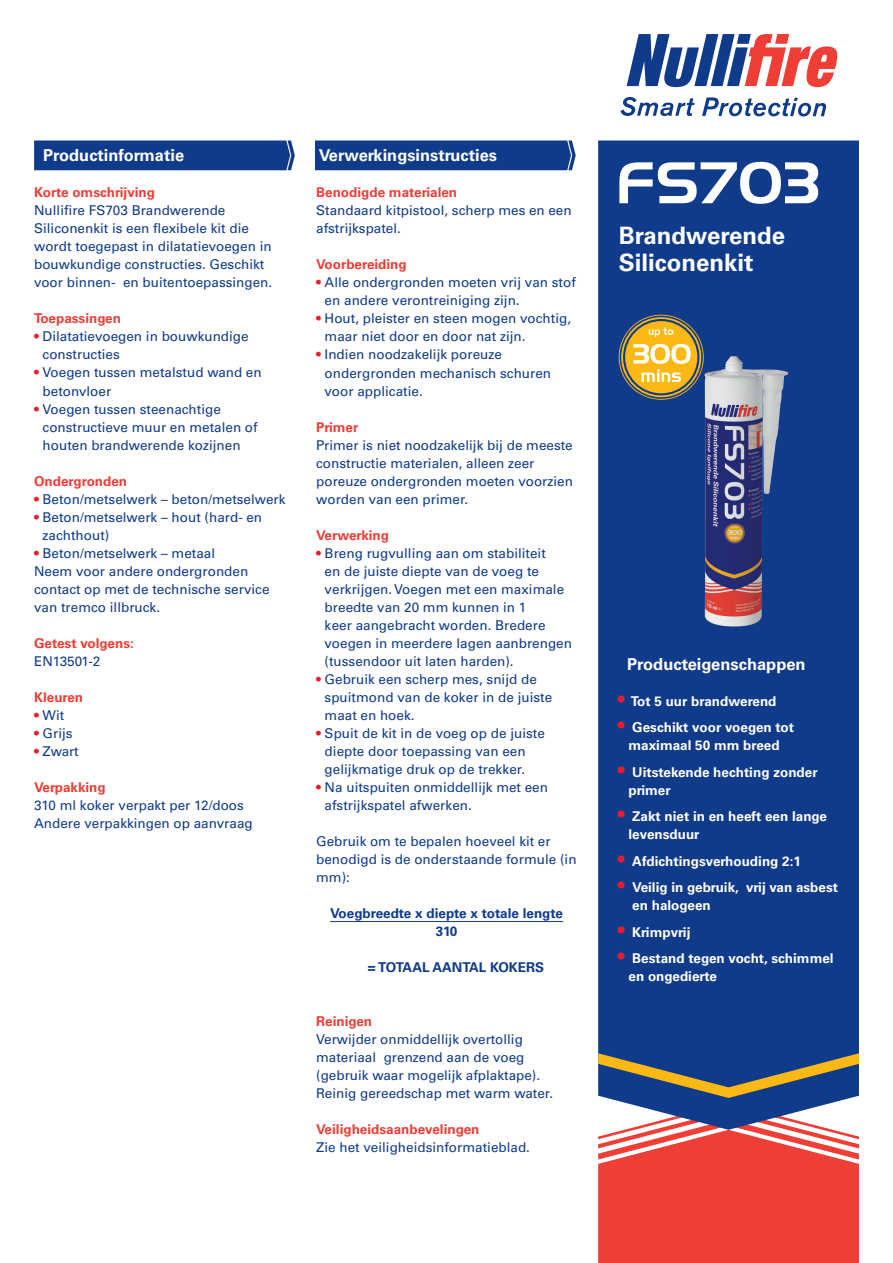
<style>
.page{position:relative;width:893px;height:1263px;background:#fff}
.page>*{position:absolute;margin:0;border:0;box-sizing:border-box;transform-origin:0 0}
.t1{font:57px "Handel Gothic BT";letter-spacing:.03em;color:#fff}
.Product_name{font:700 24px/27px "Univers LTCYR 65";color:#fff}
.t2{font:700 16.5px "Univers LTCYR 65";color:#fff}
.tekst{font:13.5px/18px "Univers LTCYR 55 Roman";color:#103b8a}
.producteigenschappen{font:700 13.5px/18px "Univers LTCYR 65";color:#fff}
.kopje{font:700 13.5px "Univers LTCYR 65";color:#ee3e35}
.tekst-2{font:700 13.5px "Univers LTCYR 65";color:#103b8a}
.s1{color:#ee1b2c}
.s2{font-size:19.5px;color:#ee1b2c}
</style>
<div class="page">
<div style="left:315px;top:140px;width:261px;height:30px;background:#103b8a"></div>
<div style="left:34px;top:140px;width:261px;height:30px;background:#103b8a"></div>
<div style="left:598px;top:140px;width:261px;height:913px;background:#103b8a"></div>
<svg style="left:598px;top:1053px;width:261px;height:210px;background:#bc595e"></svg>
<hr style="left:330px;top:921px;width:233px;height:1px;background:#103b8a">
<svg style="left:619px;top:315px;width:85px;height:85px;background:#ac9658"></svg>
<svg style="left:627px;top:34px;width:211px;height:53px"></svg>
<svg style="left:620px;top:97px;width:75px;height:19px"></svg>
<svg style="left:702px;top:97px;width:124px;height:19px"></svg>
<img style="left:703px;top:356px;width:85px;height:270px">
<p class="t2" style="left:43px;top:144px;width:142px">Productinformatie</p>
<p class="kopje" style="left:34px;top:183px;width:122px">Korte omschrijving</p>
<p class="tekst" style="left:34px;top:201px;width:240px">Nullifire FS703 Brandwerende Siliconenkit is een flexibele kit die wordt toegepast in dilatatievoegen in bouwkundige constructies. Geschikt voor binnen- en buitentoepassingen.</p>
<p class="kopje" style="left:34px;top:309px;width:88px">Toepassingen</p>
<p class="tekst" style="left:43px;top:327px;width:208px;text-indent:-8px"><span class="s1">•</span> Dilatatievoegen in bouwkundige constructies</p>
<p class="tekst" style="left:43px;top:363px;width:221px;text-indent:-8px"><span class="s1">•</span> Voegen tussen metalstud wand en betonvloer</p>
<p class="tekst" style="left:43px;top:399px;width:217px;text-indent:-8px"><span class="s1">•</span> Voegen tussen steenachtige constructieve muur en metalen of houten brandwerende kozijnen</p>
<p class="kopje" style="left:34px;top:471px;width:95px">Ondergronden</p>
<p class="tekst" style="left:34px;top:489px;width:253px"><span class="s1">•</span> Beton/metselwerk – beton/metselwerk</p>
<p class="tekst" style="left:43px;top:507px;width:221px;text-indent:-8px"><span class="s1">•</span> Beton/metselwerk – hout (hard- en zachthout)</p>
<p class="tekst" style="left:34px;top:543px;width:183px"><span class="s1">•</span> Beton/metselwerk – metaal</p>
<p class="tekst" style="left:34px;top:561px;width:237px">Neem voor andere ondergronden contact op met de technische service van tremco illbruck.</p>
<p class="kopje" style="left:34px;top:633px;width:101px">Getest volgens:</p>
<p class="tekst" style="left:34px;top:651px;width:68px">EN13501-2</p>
<p class="kopje" style="left:34px;top:687px;width:51px">Kleuren</p>
<p class="tekst" style="left:34px;top:705px;width:32px"><span class="s1">•</span> Wit</p>
<p class="tekst" style="left:34px;top:723px;width:40px"><span class="s1">•</span> Grijs</p>
<p class="tekst" style="left:34px;top:741px;width:46px"><span class="s1">•</span> Zwart</p>
<p class="kopje" style="left:34px;top:777px;width:73px">Verpakking</p>
<p class="tekst" style="left:34px;top:795px;width:211px">310 ml koker verpakt per 12/doos</p>
<p class="tekst" style="left:34px;top:813px;width:220px">Andere verpakkingen op aanvraag</p>
<p class="t2" style="left:319px;top:144px;width:180px">Verwerkingsinstructies</p>
<p class="kopje" style="left:316px;top:183px;width:142px">Benodigde materialen</p>
<p class="tekst" style="left:316px;top:201px;width:257px">Standaard kitpistool, scherp mes en een afstrijkspatel.</p>
<p class="kopje" style="left:316px;top:255px;width:92px">Voorbereiding</p>
<p class="tekst" style="left:325px;top:273px;width:253px;text-indent:-8px"><span class="s1">•</span> Alle ondergronden moeten vrij van stof en andere verontreiniging zijn.</p>
<p class="tekst" style="left:325px;top:309px;width:248px;text-indent:-8px"><span class="s1">•</span> Hout, pleister en steen mogen vochtig, maar niet door en door nat zijn.</p>
<p class="tekst" style="left:325px;top:345px;width:228px;text-indent:-8px"><span class="s1">•</span> Indien noodzakelijk poreuze ondergronden mechanisch schuren voor applicatie.</p>
<p class="kopje" style="left:316px;top:417px;width:44px">Primer</p>
<p class="tekst" style="left:316px;top:435px;width:258px">Primer is niet noodzakelijk bij de meeste constructie materialen, alleen zeer poreuze ondergronden moeten voorzien worden van een primer.</p>
<p class="kopje" style="left:316px;top:525px;width:74px">Verwerking</p>
<p class="tekst" style="left:325px;top:543px;width:249px;text-indent:-8px"><span class="s1">•</span> Breng rugvulling aan om stabiliteit<br>en de juiste diepte van de voeg te verkrijgen. Voegen met een maximale breedte van 20 mm kunnen in 1<br>keer aangebracht worden. Bredere voegen in meerdere lagen aanbrengen (tussendoor uit laten harden).</p>
<p class="tekst" style="left:325px;top:669px;width:229px;text-indent:-8px"><span class="s1">•</span> Gebruik een scherp mes, snijd de spuitmond van de koker in de juiste maat en hoek.</p>
<p class="tekst" style="left:325px;top:723px;width:222px;text-indent:-8px"><span class="s1">•</span> Spuit de kit in de voeg op de juiste diepte door toepassing van een gelijkmatige druk op de trekker.</p>
<p class="tekst" style="left:325px;top:777px;width:225px;text-indent:-8px"><span class="s1">•</span> Na uitspuiten onmiddellijk met een afstrijkspatel afwerken.</p>
<p class="tekst" style="left:316px;top:831px;width:262px">Gebruik om te bepalen hoeveel kit er benodigd is de onderstaande formule (in mm):</p>
<p class="tekst-2" style="left:330px;top:903px;width:234px">Voegbreedte x diepte x totale lengte</p>
<p class="tekst-2" style="left:436px;top:921px;width:23px">310</p>
<p class="tekst-2" style="left:368px;top:957px;width:178px">= TOTAAL AANTAL KOKERS</p>
<p class="kopje" style="left:316px;top:1011px;width:57px">Reinigen</p>
<p class="tekst" style="left:316px;top:1029px;width:226px">Verwijder onmiddellijk overtollig materiaal grenzend aan de voeg (gebruik waar mogelijk afplaktape).</p>
<p class="tekst" style="left:316px;top:1083px;width:238px">Reinig gereedschap met warm water.</p>
<p class="kopje" style="left:316px;top:1119px;width:165px">Veiligheidsaanbevelingen</p>
<p class="tekst" style="left:316px;top:1137px;width:215px">Zie het veiligheidsinformatieblad.</p>
<p class="t1" style="left:615px;top:148px;width:206px">FS703</p>
<p class="Product_name" style="left:619px;top:220px;width:168px">Brandwerende<br>Siliconenkit</p>
<p class="t2" style="left:627px;top:652px;width:180px">Producteigenschappen</p>
<p class="producteigenschappen" style="left:618px;top:691px;width:160px"><span class="s2">•</span> Tot 5 uur brandwerend</p>
<p class="producteigenschappen" style="left:618px;top:718px;width:178px;text-align:center"><span class="s2">•</span> Geschikt voor voegen tot maximaal 50 mm breed</p>
<p class="producteigenschappen" style="left:628px;top:762px;width:191px;text-indent:-11px"><span class="s2">•</span> Uitstekende hechting zonder primer</p>
<p class="producteigenschappen" style="left:628px;top:807px;width:200px;text-indent:-11px"><span class="s2">•</span> Zakt niet in en heeft een lange levensduur</p>
<p class="producteigenschappen" style="left:618px;top:851px;width:185px"><span class="s2">•</span> Afdichtingsverhouding 2:1</p>
<p class="producteigenschappen" style="left:632px;top:878px;width:207px;text-indent:-14px"><span class="s2">•</span> Veilig in gebruik, vrij van asbest en halogeen</p>
<p class="producteigenschappen" style="left:618px;top:922px;width:74px"><span class="s2">•</span> Krimpvrij</p>
<p class="producteigenschappen" style="left:628px;top:949px;width:207px;text-indent:-11px"><span class="s2">•</span> Bestand tegen vocht, schimmel en ongedierte</p>
</div>
